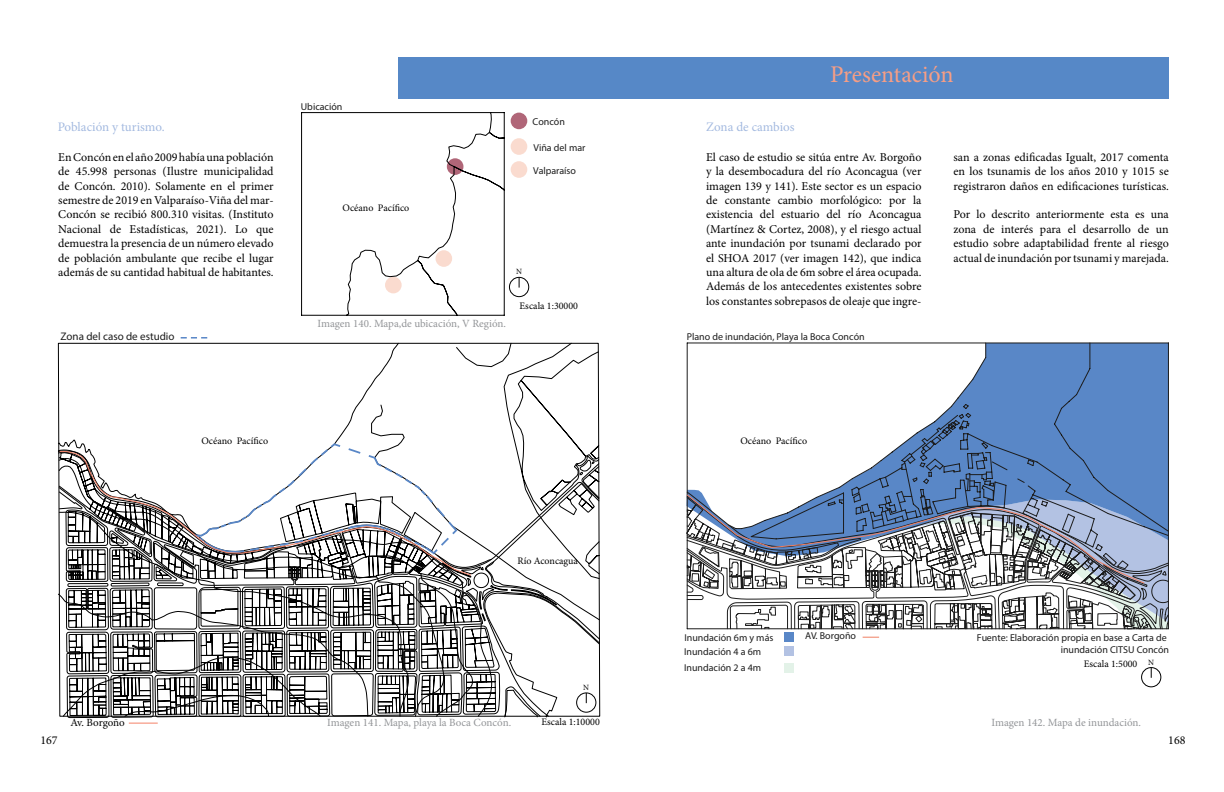
<style>
.page{position:relative;width:1224px;height:792px;background:#fff}
.page>*{position:absolute;margin:0;border:0;box-sizing:border-box;transform-origin:0 0}
.t1{font:24px "Minion Pro";color:#f79e85}
.t2{font:13px "Minion Pro";color:#a4bae0}
.t3{font:12px/14.4px "Minion Pro";color:#000;text-align:justify}
.t4{font:11px "Minion Pro";color:#939598}
.t5{font:11px "Myriad Pro";color:#1c1c1c}
.t6{font:11px "Minion Pro";letter-spacing:-.01em;color:#000}
.t7{font:10px/12px "Myriad Pro";color:#1c1c1c;text-align:right}
.t8{font:10px "Minion Pro";color:#000}
.t9{font:8px "Minion Pro";color:#000}
</style>
<div class="page">
<div style="left:511px;top:113px;width:16px;height:16px;background:#b06678;border-radius:50%"></div>
<div style="left:511px;top:138px;width:16px;height:17px;background:#fadbcf;border-radius:50%"></div>
<div style="left:511px;top:161px;width:16px;height:17px;background:#fadbcf;border-radius:50%"></div>
<svg style="left:301px;top:112px;width:204px;height:204px"></svg>
<svg style="left:58px;top:343px;width:542px;height:104px"></svg>
<svg style="left:58px;top:447px;width:542px;height:277px"></svg>
<svg style="left:191px;top:442px;width:268px;height:9px"></svg>
<svg style="left:181px;top:337px;width:26px;height:2px"></svg>
<div style="left:1141px;top:667px;width:20px;height:20px;border:1px solid #000;border-radius:50%"></div>
<svg style="left:577px;top:693px;width:19px;height:19px"></svg>
<div style="left:576px;top:692px;width:20px;height:21px;border:1px solid #000;border-radius:50%"></div>
<svg style="left:509px;top:277px;width:20px;height:20px"></svg>
<div style="left:509px;top:277px;width:20px;height:20px;border:1px solid #000;border-radius:50%"></div>
<svg style="left:59px;top:451px;width:413px;height:125px"></svg>
<svg style="left:129px;top:723px;width:29px;height:1px"></svg>
<div style="left:399px;top:57px;width:770px;height:41px;background:#5688c7"></div>
<div style="left:784px;top:663px;width:10px;height:10px;background:#e3f2e8"></div>
<svg style="left:828px;top:344px;width:340px;height:148px"></svg>
<hr style="left:1168px;top:343px;width:1px;height:286px;background:#1c1c1c">
<hr style="left:687px;top:343px;width:481px;height:1px;background:#1c1c1c">
<hr style="left:687px;top:343px;width:1px;height:286px;background:#1c1c1c">
<svg style="left:687px;top:492px;width:482px;height:179px"></svg>
<svg style="left:863px;top:637px;width:16px;height:1px"></svg>
<svg style="left:686px;top:493px;width:460px;height:91px"></svg>
<p class="t7" style="left:301px;top:100px;width:43px">Ubicación</p>
<p class="t7" style="left:533px;top:116px;width:34px">Concón</p>
<p class="t2" style="left:58px;top:118px;width:109px">Población y turismo.</p>
<p class="t2" style="left:706px;top:118px;width:90px">Zona de cambios</p>
<h1 class="t1" style="left:830px;top:59px;width:125px">Presentación</h1>
<p class="t3" style="left:58px;top:150px;width:217px">EnConcónenel año2009habíaunapoblación de 45.998 personas (Ilustre municipalidad de Concón. 2010). Solamente en el primer semestre de 2019 en Valparaíso-Viña del mar-Concón se recibió 800.310 visitas. (Instituto Nacional de Estadísticas, 2021). Lo que demuestra la presencia de un número elevado de población ambulante que recibe el lugar además de su cantidad habitual de habitantes.</p>
<p class="t5" style="left:61px;top:330px;width:115px">Zona del caso de estudio</p>
<p class="t8" style="left:201px;top:434px;width:68px">Océano Pacífico</p>
<p class="t8" style="left:343px;top:201px;width:68px">Océano Pacífico</p>
<p class="t7" style="left:534px;top:142px;width:53px">Viña del mar</p>
<p class="t7" style="left:533px;top:165px;width:44px">Valparaíso</p>
<p class="t9" style="left:516px;top:266px;width:7px">N</p>
<p class="t4" style="left:318px;top:316px;width:190px">Imagen 140. Mapa,de ubicación, V Región.</p>
<p class="t8" style="left:520px;top:299px;width:60px">Escala 1:30000</p>
<p class="t8" style="left:517px;top:554px;width:62px">Río Aconcagua</p>
<p class="t9" style="left:583px;top:682px;width:7px">N</p>
<p class="t6" style="left:70px;top:715px;width:56px">Av. Borgoño</p>
<p class="t4" style="left:327px;top:715px;width:185px">Imagen 141. Mapa, playa la Boca Concón.</p>
<p class="t8" style="left:541px;top:715px;width:60px">Escala 1:10000</p>
<p class="t3" style="left:706px;top:150px;width:217px">El caso de estudio se sitúa entre Av. Borgoño y la desembocadura del río Aconcagua (ver imagen 139 y 141). Este sector es un espacio de constante cambio morfológico: por la existencia del estuario del río Aconcagua (Martínez &amp; Cortez, 2008), y el riesgo actual ante inundación por tsunami declarado por el SHOA 2017 (ver imagen 142), que indica una altura de ola de 6m sobre el área ocupada.<br>Además de los antecedentes existentes sobre los constantes sobrepasos de oleaje que ingre-</p>
<p class="t3" style="left:953px;top:150px;width:217px">san a zonas edificadas Igualt, 2017 comenta en los tsunamis de los años 2010 y 1015 se registraron daños en edificaciones turísticas.</p>
<p class="t3" style="left:953px;top:207px;width:217px">Por lo descrito anteriormente esta es una zona de interés para el desarrollo de un estudio sobre adaptabilidad frente al riesgo actual de inundación por tsunami y marejada.</p>
<p class="t7" style="left:687px;top:330px;width:180px">Plano de inundación, Playa la Boca Concón</p>
<p class="t8" style="left:740px;top:434px;width:68px">Océano Pacífico</p>
<p class="t7" style="left:684px;top:630px;width:91px;line-height:14.2px;text-align:left">Inundación 6m y más<br>Inundación 4 a 6m</p>
<p class="t7" style="left:684px;top:662px;width:79px">Inundación 2 a 4m</p>
<p class="t7" style="left:805px;top:630px;width:53px">AV. Borgoño</p>
<p class="t7" style="left:977px;top:632px;width:194px">Fuente: Elaboración propia en base a Carta de inundación CITSU Concón</p>
<p class="t8" style="left:1084px;top:657px;width:55px">Escala 1:5000</p>
<p class="t9" style="left:1148px;top:657px;width:7px">N</p>
<p class="t4" style="left:991px;top:715px;width:151px">Imagen 142. Mapa de inundación.</p>
<p class="t3" style="left:40px;top:733px;width:19px">167</p>
<p class="t3" style="left:1168px;top:733px;width:19px">168</p>
</div>
